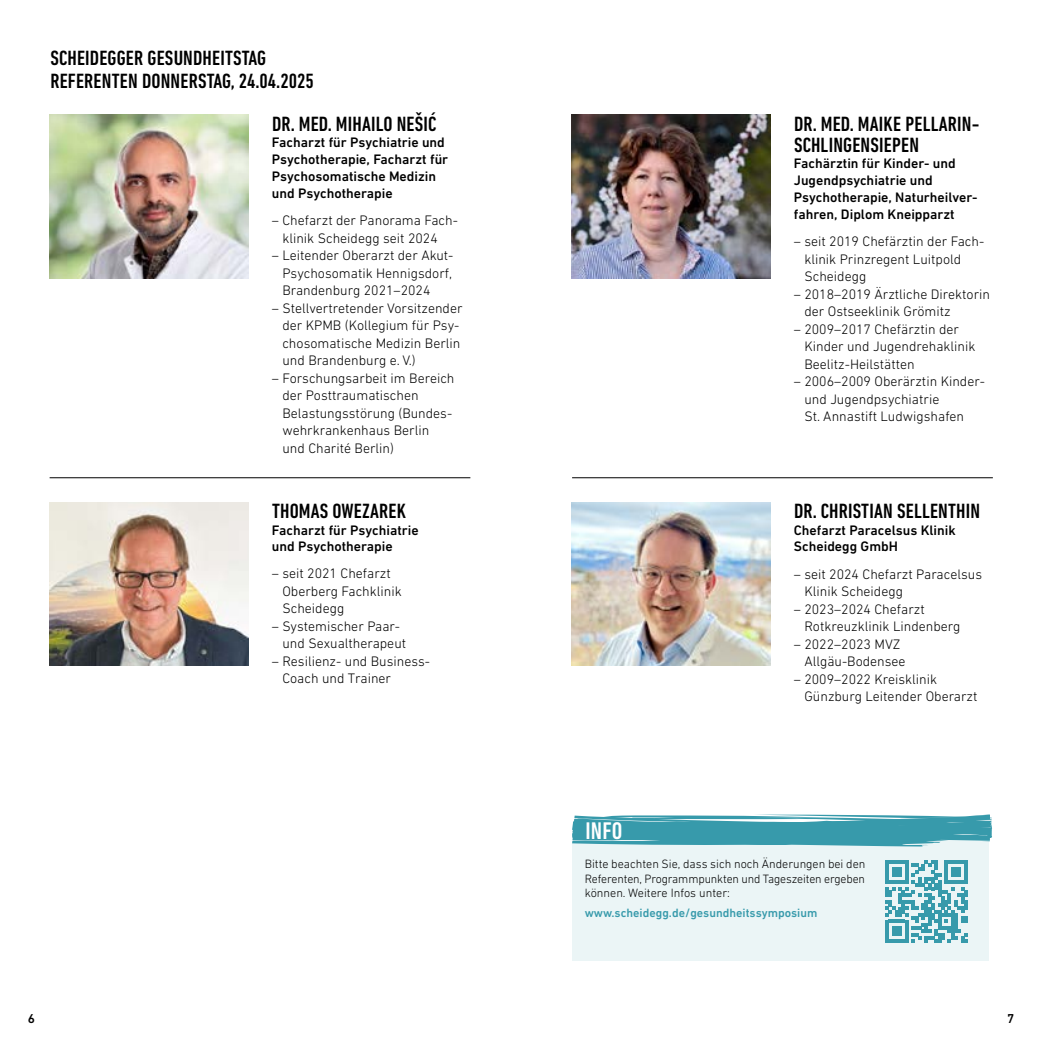
<style>
.page{position:relative;width:1042px;height:1042px;background:#fff}
.page>*{position:absolute;margin:0;border:0;box-sizing:border-box;transform-origin:0 0}
.t1{font:500 condensed 24.5px "DIN Next W1 G";color:#fff}
.t2{font:500 condensed 21px/21px "DIN Next W1 G";letter-spacing:.01em;color:#000}
.t3{font:300 14px/17.5px "DIN Next W1 G";color:#000}
.t4{font:500 14px/16.8px "DIN Next W1 G";color:#000}
.t5{font:500 13.12px "DIN Next W1 G";color:#000}
.t6{font:300 12.25px/14.7px "DIN Next W1 G";letter-spacing:-.01em;color:#000;text-align:justify}
.t7{font:500 12.25px "DIN Next W1 G";color:#379aab}
</style>
<div class="page">
<img style="left:50px;top:115px;width:198px;height:163px">
<img style="left:50px;top:502px;width:198px;height:164px">
<img style="left:571px;top:115px;width:199px;height:163px">
<div style="left:572px;top:837px;width:417px;height:124px;background:#ebf5f6"></div>
<svg style="left:572px;top:814px;width:420px;height:32px;background:#55a9b7"></svg>
<img style="left:571px;top:502px;width:199px;height:163px">
<hr style="left:572px;top:477px;width:421px;height:1px;background:#000">
<hr style="left:50px;top:477px;width:420px;height:1px;background:#000">
<svg style="left:885px;top:860px;width:82px;height:83px"></svg>
<h2 class="t2" style="left:50px;top:47px;width:265px;line-height:22.8px">SCHEIDEGGER GESUNDHEITSTAG<br>REFERENTEN DONNERSTAG, 24.04.2025</h2>
<h2 class="t2" style="left:272px;top:113px;width:166px">DR. MED. MIHAILO NEŠIĆ</h2>
<p class="t4" style="left:272px;top:134px;width:178px">Facharzt für Psychiatrie und<br>Psychotherapie, Facharzt für<br>Psychosomatische Medizin und Psychotherapie</p>
<p class="t3" style="left:282px;top:212px;width:177px;text-indent:-10px">– Chefarzt der Panorama Fach&shy;klinik Scheidegg seit 2024</p>
<p class="t3" style="left:282px;top:247px;width:172px;text-align:justify;text-indent:-10px">– Leitender Oberarzt der Akut-Psychosomatik Hennigsdorf, Brandenburg 2021–2024</p>
<p class="t3" style="left:282px;top:299px;width:182px;text-indent:-10px">– Stellvertretender Vorsitzender der KPMB (Kollegium für Psy&shy;chosomatische Medizin Berlin und Brandenburg e. V.)</p>
<p class="t3" style="left:282px;top:369px;width:174px;text-indent:-10px">– Forschungsarbeit im Bereich der Posttraumatischen<br>Belastungsstörung (Bundes&shy;wehrkrankenhaus Berlin und Charité Berlin)</p>
<h2 class="t2" style="left:272px;top:501px;width:135px">THOMAS OWEZAREK</h2>
<p class="t4" style="left:272px;top:522px;width:148px;line-height:15.8px">Facharzt für Psychiatrie und Psychotherapie</p>
<p class="t3" style="left:282px;top:565px;width:121px;text-indent:-10px">– seit 2021 Chefarzt<br>Oberberg Fachklinik<br>Scheidegg</p>
<p class="t3" style="left:282px;top:617px;width:125px;text-indent:-10px">– Systemischer Paar&shy;und Sexualtherapeut</p>
<p class="t3" style="left:282px;top:652px;width:149px;text-indent:-10px">– Resilienz- und Business-<br>Coach und Trainer</p>
<p class="t5" style="left:28px;top:1011px;width:9px">6</p>
<h2 class="t2" style="left:794px;top:113px;width:187px">DR. MED. MAIKE PELLARIN-<br>SCHLINGENSIEPEN</h2>
<p class="t4" style="left:794px;top:155px;width:185px">Fachärztin für Kinder- und<br>Jugendpsychiatrie und<br>Psychotherapie, Naturheilver&shy;fahren, Diplom Kneipparzt</p>
<p class="t3" style="left:804px;top:233px;width:181px;text-indent:-10px">– seit 2019 Chefärztin der Fach&shy;klinik Prinzregent Luitpold<br>Scheidegg</p>
<p class="t3" style="left:804px;top:285px;width:187px;text-indent:-10px">– 2018–2019 Ärztliche Direktorin der Ostseeklinik Grömitz</p>
<p class="t3" style="left:804px;top:320px;width:173px;text-indent:-10px">– 2009–2017 Chefärztin der<br>Kinder und Jugendrehaklinik<br>Beelitz-Heilstätten</p>
<p class="t3" style="left:804px;top:373px;width:182px;text-indent:-10px">– 2006–2009 Oberärztin Kinder&shy;und Jugendpsychiatrie<br>St. Annastift Ludwigshafen</p>
<h2 class="t2" style="left:794px;top:500px;width:188px">DR. CHRISTIAN SELLENTHIN</h2>
<p class="t4" style="left:794px;top:521px;width:163px">Chefarzt Paracelsus Klinik<br>Scheidegg GmbH</p>
<p class="t3" style="left:804px;top:565px;width:179px;text-indent:-10px">– seit 2024 Chefarzt Paracelsus<br>Klinik Scheidegg</p>
<p class="t3" style="left:804px;top:600px;width:158px;text-indent:-10px">– 2023–2024 Chefarzt<br>Rotkreuzklinik Lindenberg</p>
<p class="t3" style="left:804px;top:635px;width:103px;text-indent:-10px">– 2022–2023 MVZ<br>Allgäu-Bodensee</p>
<p class="t3" style="left:804px;top:670px;width:175px;text-indent:-10px">– 2009–2022 Kreisklinik<br>Günzburg Leitender Oberarzt</p>
<h1 class="t1" style="left:585px;top:816px;width:38px">INFO</h1>
<p class="t6" style="left:585px;top:856px;width:282px">Bitte beachten Sie, dass sich noch Änderungen bei den Referenten, Programmpunkten und Tageszeiten ergeben können. Weitere Infos unter:</p>
<p class="t7" style="left:585px;top:906px;width:234px">www.scheidegg.de/gesundheitssymposium</p>
<p class="t5" style="left:1007px;top:1011px;width:9px">7</p>
</div>
